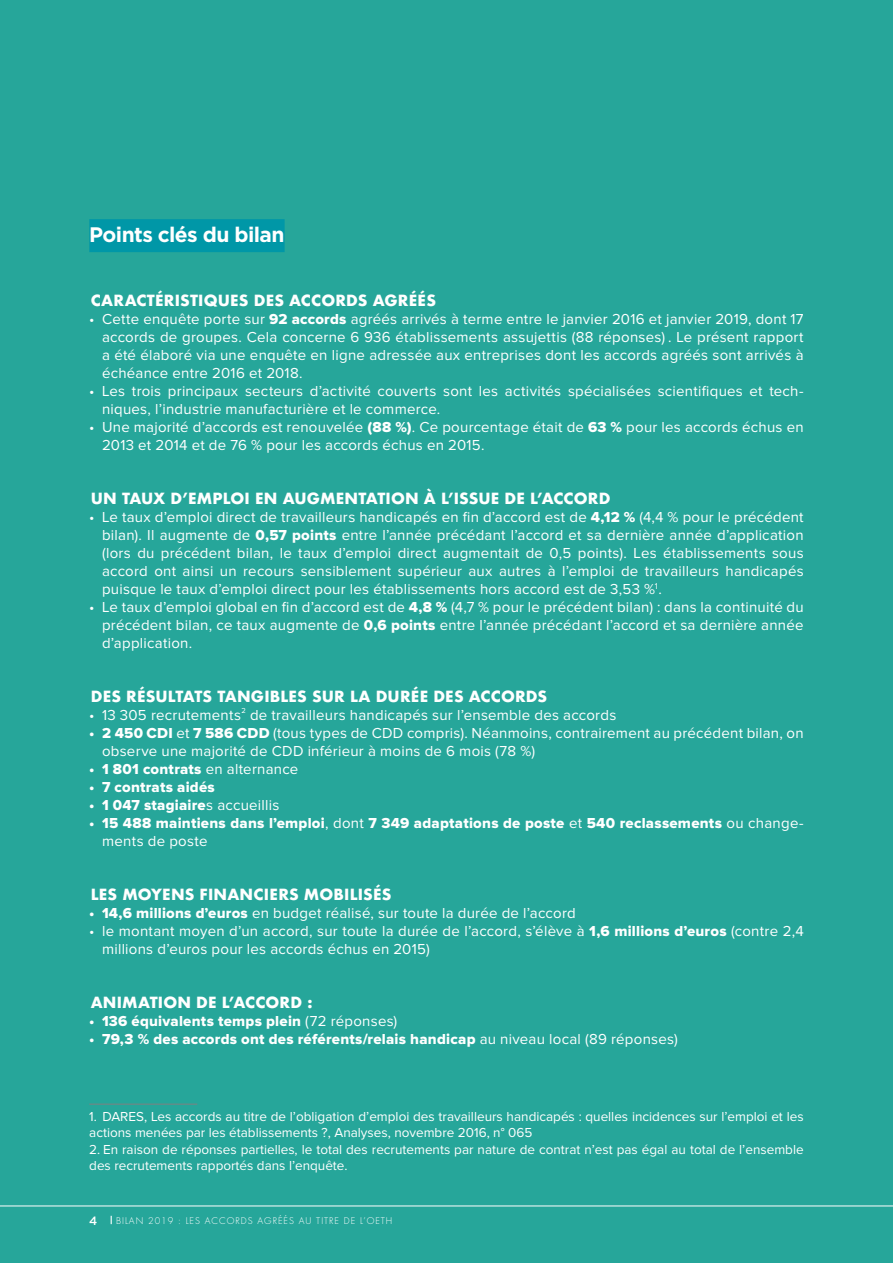
<style>
.page{position:relative;width:893px;height:1263px;background:#26a69a}
.page>*{position:absolute;margin:0;border:0;box-sizing:border-box;transform-origin:0 0}
._02_TITRE{font:700 21px "Gotham";letter-spacing:-.03em;color:#fff}
.t1{font:15px/18px "Proxima Nova";letter-spacing:.015em;color:#fff}
.t2{font:15px/18px "Proxima Nova Extrabld";letter-spacing:.015em;color:#fff}
._03_sous_titre{font:700 15px "Futura";letter-spacing:.01em;color:#fff}
.NOTE_DE_BAS_DE_PAGE{font:13.5px/16.5px "Proxima Nova";color:#fff}
.t3{font:500 12px "Gotham";color:#fff}
.t4{font:300 9px "Futura";letter-spacing:.11em;color:#fff}
.t5{font:7.5px "Proxima Nova";color:#fff}
.s1{font-family:"Proxima Nova Extrabld"}
.s2{font-family:"Proxima Nova"}
</style>
<div class="page">
<div style="left:89px;top:219px;width:196px;height:33px;background:#0097a7"></div>
<hr style="left:89px;top:1104px;width:108px;height:1px;background:#808080">
<hr style="left:0;top:1205px;width:893px;height:1px;background:#fff">
<p class="_02_TITRE" style="left:89px;top:220px;width:197px">Points clés du bilan</p>
<p class="_03_sous_titre" style="left:91px;top:290px;width:347px">CARACTÉRISTIQUES DES ACCORDS AGRÉÉS</p>
<p class="t1" style="left:102px;top:311px;width:703px;text-align:justify;text-indent:-13px">• Cette enquête porte sur <span class="s1">92 accords</span> agréés arrivés à terme entre le janvier 2016 et janvier 2019, dont 17 accords de groupes. Cela concerne 6 936 établissements assujettis (88 réponses) . Le présent rapport a été élaboré via une enquête en ligne adressée aux entreprises dont les accords agréés sont arrivés à échéance entre 2016 et 2018.</p>
<p class="t1" style="left:102px;top:383px;width:703px;text-indent:-13px">• Les trois principaux secteurs d’activité couverts sont les activités spécialisées scientifiques et tech&shy;niques, l’industrie manufacturière et le commerce.</p>
<p class="t1" style="left:102px;top:419px;width:703px;text-indent:-13px">• Une majorité d’accords est renouvelée <span class="s1">(88 %)</span>. Ce pourcentage était de <span class="s1">63 %</span> pour les accords échus en<br>2013 et 2014 et de 76 % pour les accords échus en 2015.</p>
<p class="_03_sous_titre" style="left:91px;top:488px;width:521px">UN TAUX D’EMPLOI EN AUGMENTATION À L’ISSUE DE L’ACCORD</p>
<p class="t1" style="left:102px;top:509px;width:703px;text-align:justify;text-indent:-13px">• Le taux d’emploi direct de travailleurs handicapés en fin d’accord est de <span class="s1">4,12 %</span> (4,4 % pour le précédent bilan). Il augmente de <span class="s1">0,57 points</span> entre l’année précédant l’accord et sa dernière année d’application (lors du précédent bilan, le taux d’emploi direct augmentait de 0,5 points). Les établissements sous accord ont ainsi un recours sensiblement supérieur aux autres à l’emploi de travailleurs handicapés puisque le taux d’emploi direct pour les établissements hors accord est de 3,53 %<sup>1</sup>.</p>
<p class="t1" style="left:102px;top:599px;width:703px;text-align:justify;text-indent:-13px">• Le taux d’emploi global en fin d’accord est de <span class="s1">4,8 %</span> (4,7 % pour le précédent bilan) : dans la continuité du précédent bilan, ce taux augmente de <span class="s1">0,6 points</span> entre l’année précédant l’accord et sa dernière année d’application.</p>
<p class="_03_sous_titre" style="left:91px;top:686px;width:458px">DES RÉSULTATS TANGIBLES SUR LA DURÉE DES ACCORDS</p>
<p class="t1" style="left:89px;top:707px;width:153px">• 13 305 recrutements</p>
<p class="t5" style="left:241px;top:707px;width:6px">2</p>
<p class="t1" style="left:250px;top:707px;width:368px">de travailleurs handicapés sur l’ensemble des accords</p>
<p class="t1" style="left:102px;top:725px;width:703px;text-indent:-13px"><span class="s1">• 2 450 CDI</span> et <span class="s1">7 586 CDD</span> (tous types de CDD compris). Néanmoins, contrairement au précédent bilan, on observe une majorité de CDD inférieur à moins de 6 mois (78 %)</p>
<p class="t2" style="left:89px;top:761px;width:211px">• 1 801 contrats <span class="s2">en alternance</span></p>
<p class="t2" style="left:89px;top:779px;width:127px">• 7 contrats aidés</p>
<p class="t2" style="left:89px;top:797px;width:192px">• 1 047 stagiaire<span class="s2">s accueillis</span></p>
<p class="t2" style="left:102px;top:815px;width:703px;text-indent:-13px">• 15 488 maintiens dans l’emploi<span class="s2">, dont</span> 7 349 adaptations de poste <span class="s2">et</span> 540 reclassements <span class="s2">ou change&shy;ments de poste</span></p>
<p class="_03_sous_titre" style="left:91px;top:884px;width:302px">LES MOYENS FINANCIERS MOBILISÉS</p>
<p class="t1" style="left:89px;top:905px;width:488px"><span class="s1">• 14,6 millions d’euros</span> en budget réalisé, sur toute la durée de l’accord</p>
<p class="t1" style="left:102px;top:923px;width:703px;text-indent:-13px">• le montant moyen d’un accord, sur toute la durée de l’accord, s’élève à <span class="s1">1,6 millions d’euros</span> (contre 2,4 millions d’euros pour les accords échus en 2015)</p>
<p class="_03_sous_titre" style="left:91px;top:992px;width:223px">ANIMATION DE L’ACCORD :</p>
<p class="t2" style="left:89px;top:1013px;width:310px">• 136 équivalents temps plein <span class="s2">(72 réponses)</span></p>
<p class="t2" style="left:89px;top:1031px;width:590px">• 79,3 % des accords ont des référents/relais handicap <span class="s2">au niveau local (89 réponses)</span></p>
<p class="NOTE_DE_BAS_DE_PAGE" style="left:89px;top:1108px;width:716px">1. DARES, Les accords au titre de l’obligation d’emploi des travailleurs handicapés : quelles incidences sur l’emploi et les actions menées par les établissements ?, Analyses, novembre 2016, n° 065</p>
<p class="NOTE_DE_BAS_DE_PAGE" style="left:89px;top:1141px;width:716px">2. En raison de réponses partielles, le total des recrutements par nature de contrat n’est pas égal au total de l’ensemble des recrutements rapportés dans l’enquête.</p>
<p class="t3" style="left:89px;top:1213px;width:10px">4</p>
<p class="t4" style="left:116px;top:1215px;width:278px">BILAN 2019 : LES ACCORDS AGRÉÉS AU TITRE DE L’OETH</p>
</div>
